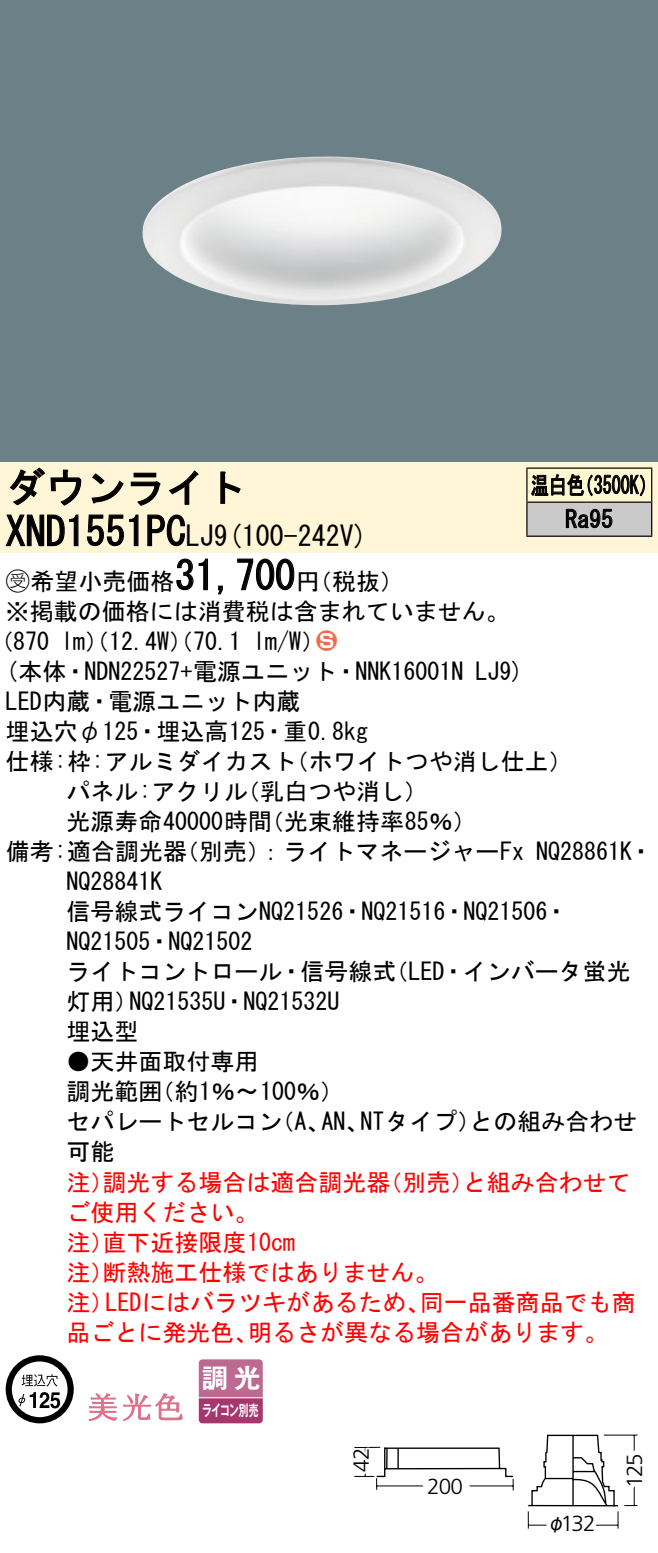
<style>
.page{position:relative;width:658px;height:1553px;background:#fff}
.page>*{position:absolute;margin:0;border:0;box-sizing:border-box;transform-origin:0 0}
.t1{font:40px "MS Gothic";color:#000}
.t2{font:28px "MS Gothic";color:#000}
.t3{font:26.4px "Gothic MB101 Pro De Bold 90 pv RKSJ H";color:#fff}
.t4{font:24px/30px "MS Gothic";color:#000}
.t5{font:24px/30px "MS Gothic";color:#f00}
.t6{font:24px/34px "MS Gothic";color:#000;scale:.75 1}
.t7{font:24px "Ford Classification 1";color:#ed6d48}
.t8{font:300 22px "Frutiger LT Std";letter-spacing:-.04em;color:#000}
.t9{font:18px "Gothic MB101 Pro Regular 90 pv RKSJ H";color:#000}
.t10{font:15.2px "Gothic MB101 Pro De Bold 90 pv RKSJ H";letter-spacing:-.05em;color:#fff;scale:.65 1}
.s1{font-size:28px}
.s2{font-family:"Ford Classification 1"}
.s3{color:#fff}
</style>
<div class="page">
<div style="left:0;top:0;width:658px;height:462px;background:#6c8087"></div>
<img style="left:142px;top:157px;width:359px;height:149px">
<div style="left:0;top:462px;width:658px;height:90px;background:#fff5d7"></div>
<svg style="left:9px;top:467px;width:73px;height:39px"></svg>
<svg style="left:91px;top:473px;width:33px;height:30px"></svg>
<svg style="left:130px;top:472px;width:30px;height:34px"></svg>
<svg style="left:168px;top:470px;width:30px;height:35px"></svg>
<svg style="left:220px;top:471px;width:21px;height:33px"></svg>
<svg style="left:5px;top:514px;width:74px;height:32px"></svg>
<svg style="left:86px;top:514px;width:53px;height:32px"></svg>
<svg style="left:147px;top:514px;width:39px;height:32px"></svg>
<svg style="left:176px;top:558px;width:32px;height:32px"></svg>
<svg style="left:218px;top:585px;width:5px;height:10px"></svg>
<svg style="left:237px;top:558px;width:58px;height:33px"></svg>
<svg style="left:6px;top:1355px;width:68px;height:68px"></svg>
<svg style="left:88px;top:1393px;width:95px;height:28px"></svg>
<svg style="left:198px;top:1359px;width:64px;height:64px;background:#b55984"></svg>
<hr style="left:199px;top:1396px;width:63px;height:2px;background:#fff">
<div style="left:527px;top:468px;width:124px;height:34px;background:#fff6d2"></div>
<div style="left:527px;top:502px;width:124px;height:34px;background:#cacaca"></div>
<hr style="left:526px;top:467px;width:126px;height:2px;background:#000">
<hr style="left:526px;top:468px;width:1px;height:33px;background:#000">
<hr style="left:651px;top:468px;width:1px;height:33px;background:#000">
<hr style="left:526px;top:501px;width:126px;height:2px;background:#000">
<hr style="left:526px;top:502px;width:1px;height:33px;background:#000">
<hr style="left:651px;top:502px;width:1px;height:33px;background:#000">
<hr style="left:526px;top:535px;width:126px;height:2px;background:#000">
<svg style="left:531px;top:474px;width:114px;height:23px"></svg>
<svg style="left:565px;top:508px;width:47px;height:20px"></svg>
<svg style="left:527px;top:1434px;width:111px;height:95px"></svg>
<svg style="left:354px;top:1446px;width:160px;height:45px"></svg>
<h1 class="t1" style="left:6px;top:467px;width:242px">ダウンライト</h1>
<p class="t2" style="left:214px;top:522px;width:155px">(9 100-242 (V</p>
<h1 class="t1" style="left:6px;top:511px;width:210px">XND1551PC<span class="s1">LJ</span></h1>
<h1 class="t1" style="left:175px;top:555px;width:121px">31,700</h1>
<p class="t4" style="left:6px;top:566px;width:505px"><span class="s2">B</span>希望小売価格<br>※掲載の価格には消費税は含まれていません。</p>
<p class="t7" style="left:316px;top:629px;width:22px">2<span class="s3">3</span></p>
<p class="t4" style="left:296px;top:566px;width:109px">（円税抜(</p>
<p class="t4" style="left:253px;top:626px;width:73px">l m (W/</p>
<p class="t4" style="left:-11px;top:626px;width:62px">（870</p>
<p class="t4" style="left:61px;top:626px;width:182px">lm）（12.4 ）（W 70.1</p>
<p class="t6" style="left:565px;top:468px;width:65px;text-indent:-34px">温白色<br>Ra95</p>
<p class="t6" style="left:575px;top:468px;width:109px">（3500 (K</p>
<p class="t4" style="left:6px;top:656px;width:459px">(本体・NDN22527+電源ユニット・NNK16001N</p>
<p class="t4" style="left:6px;top:686px;width:296px">LED内蔵・電源ユニット内蔵</p>
<p class="t4" style="left:6px;top:716px;width:364px">埋込穴φ125・埋込高125・重0.8kg</p>
<p class="t4" style="left:285px;top:746px;width:290px">（ホワイトつや消し仕上(</p>
<p class="t4" style="left:475px;top:656px;width:50px">LJ (9</p>
<p class="t4" style="left:236px;top:746px;width:194px;text-indent:-230px">仕様枠: :アルミダイカスト<br>（乳白つや消し(</p>
<p class="t4" style="left:66px;top:776px;width:183px">パネル:アクリル</p>
<p class="t4" style="left:66px;top:806px;width:207px">光源寿命40000時間</p>
<p class="t4" style="left:260px;top:806px;width:218px">（光束維持率85％(</p>
<p class="t4" style="left:175px;top:836px;width:350px">（別売：）ライトマネージャーFx</p>
<p class="t4" style="left:6px;top:836px;width:183px">備考:適合調光器</p>
<p class="t4" style="left:66px;top:866px;width:97px">NQ28841K</p>
<p class="t4" style="left:66px;top:896px;width:503px">信号線式ライコンNQ21526・NQ21516・NQ21506・</p>
<p class="t4" style="left:66px;top:926px;width:187px">NQ21505・NQ21502</p>
<p class="t4" style="left:384px;top:956px;width:247px">（LED・インバータ蛍光</p>
<p class="t4" style="left:536px;top:836px;width:118px">NQ28861 ・K</p>
<p class="t4" style="left:66px;top:956px;width:331px;text-align:center">ライトコントロール・信号線式<br>NQ21535 ・U NQ21532U</p>
<p class="t4" style="left:66px;top:986px;width:73px">灯用）埋込型</p>
<p class="t4" style="left:150px;top:1046px;width:195px;text-indent:-84px">●天井面取付専用<br>（約1％〜100％(</p>
<p class="t4" style="left:66px;top:1076px;width:97px">調光範囲</p>
<p class="t4" style="left:360px;top:1106px;width:122px">NTタイプ）</p>
<p class="t4" style="left:66px;top:1106px;width:217px">セパレートセルコン可能</p>
<p class="t4" style="left:270px;top:1106px;width:61px">（、A</p>
<p class="t4" style="left:321px;top:1106px;width:49px">AN、</p>
<p class="t4" style="left:469px;top:1106px;width:169px">との組み合わせ</p>
<p class="t5" style="left:102px;top:1166px;width:289px">調光する場合は適合調光器</p>
<p class="t5" style="left:378px;top:1166px;width:97px">（別売）</p>
<p class="t5" style="left:66px;top:1166px;width:49px">注）</p>
<p class="t5" style="left:66px;top:1196px;width:193px">ご使用ください。</p>
<p class="t5" style="left:102px;top:1226px;width:194px">直下近接限度10cm</p>
<p class="t5" style="left:102px;top:1226px;width:337px;text-indent:-36px">注）<br>断熱施工仕様ではありません。</p>
<p class="t5" style="left:66px;top:1256px;width:49px">注）</p>
<p class="t5" style="left:462px;top:1166px;width:169px">と組み合わせて</p>
<p class="t5" style="left:66px;top:1286px;width:49px">注）</p>
<p class="t5" style="left:105px;top:1286px;width:326px">LEDにはバラツキがあるため、</p>
<p class="t5" style="left:420px;top:1286px;width:217px">同一品番商品でも商</p>
<p class="t5" style="left:66px;top:1316px;width:193px">品ごとに発光色、</p>
<p class="t5" style="left:248px;top:1316px;width:362px">明るさが異なる場合があります。</p>
<p class="t3" style="left:202px;top:1356px;width:60px">調光</p>
<p class="t10" style="left:202px;top:1397px;width:88px">ライコン別売</p>
<p class="t8" style="left:348px;top:1472px;width:26px;rotate:-90deg">42</p>
<p class="t8" style="left:427px;top:1474px;width:37px">200</p>
<p class="t8" style="left:560px;top:1510px;width:36px">132</p>
<p class="t9" style="left:547px;top:1508px;width:19px">φ</p>
<p class="t8" style="left:622px;top:1487px;width:36px;rotate:-90deg">125</p>
</div>
